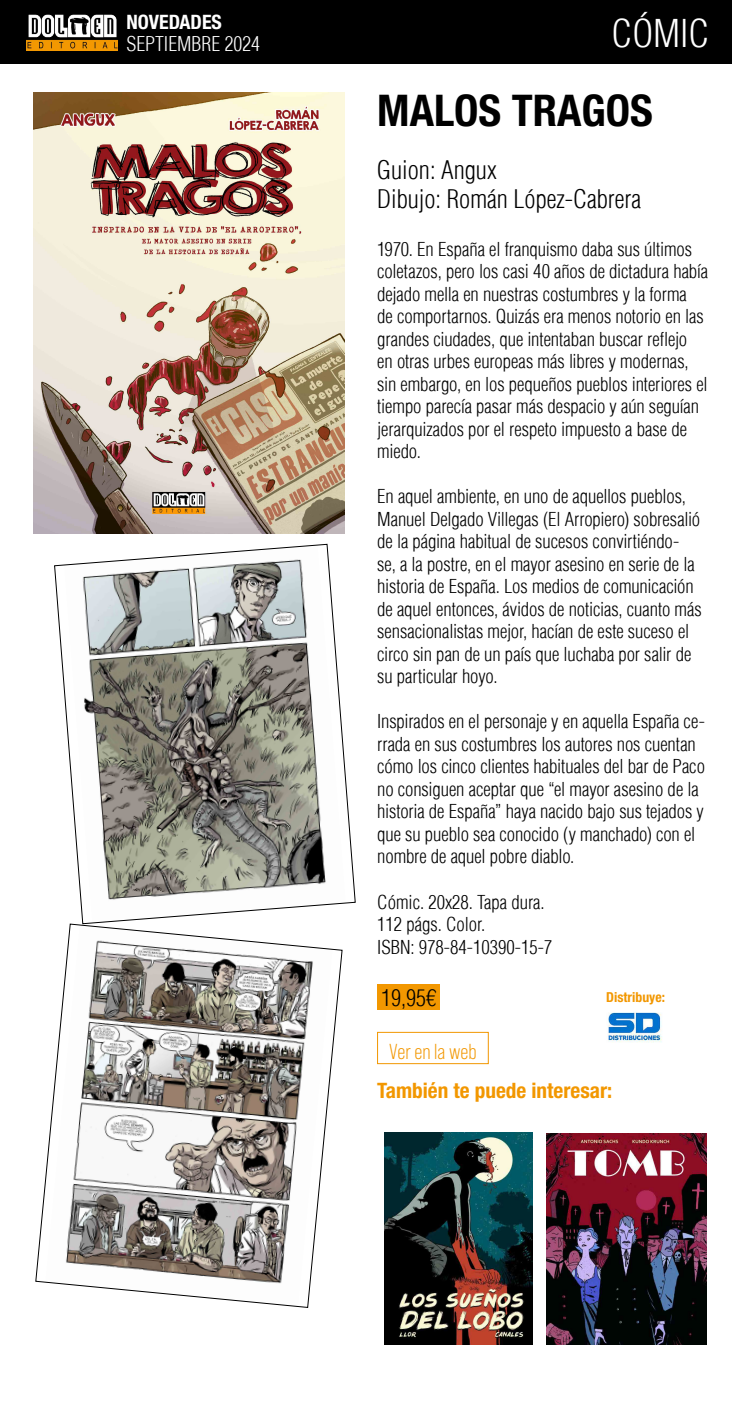
<style>
.page{position:relative;width:732px;height:1407px;background:#fff}
.page>*{position:absolute;margin:0;border:0;box-sizing:border-box;transform-origin:0 0}
.t1{font:700 condensed 43.75px "Helvetica Neue LT Std";color:#000}
.t2{font:300 condensed 37.44px "Helvetica LT";color:#fff}
.t3{font:300 condensed 25px/28.8px "Helvetica LT";color:#000}
.t4{font:300 condensed 22.5px "Helvetica LT";color:#000}
.t5{font:21.62px "Bebas Neue Pro";color:#f29700}
.t6{font:700 condensed 21.25px "Helvetica Neue LT Std";color:#f29700}
.t7{font:300 condensed 19.88px "Helvetica LT";color:#fff}
.t8{font:700 condensed 19.88px "Helvetica Neue LT Std";color:#fff}
.t9{font:300 condensed 18.75px/22.5px "Helvetica LT";letter-spacing:-.005em;color:#000}
.t10{font:700 condensed 13.75px "Helvetica Neue LT Std";color:#f29700}
</style>
<div class="page">
<div style="left:0;top:0;width:731px;height:64px;background:#000"></div>
<img style="left:26px;top:14px;width:91px;height:36px">
<div style="left:377px;top:984px;width:62px;height:25px;background:#f29700"></div>
<div style="left:377px;top:1032px;width:111px;height:31px;border:1px solid #f29700"></div>
<img style="left:608px;top:1012px;width:54px;height:31px">
<img style="left:33px;top:93px;width:311px;height:440px">
<svg style="left:54px;top:544px;width:301px;height:379px"></svg>
<svg style="left:35px;top:923px;width:307px;height:384px"></svg>
<img style="left:384px;top:1132px;width:148px;height:212px">
<img style="left:546px;top:1133px;width:160px;height:211px">
<p class="t8" style="left:126px;top:10px;width:97px">NOVEDADES</p>
<p class="t7" style="left:126px;top:31px;width:135px">SEPTIEMBRE 2024</p>
<h2 class="t2" style="left:611px;top:10px;width:99px">CÓMIC</h2>
<h1 class="t1" style="left:377px;top:83px;width:277px">MALOS TRAGOS</h1>
<h3 class="t3" style="left:377px;top:156px;width:265px">Guion: Angux<br>Dibujo: Román López-Cabrera</h3>
<p class="t9" style="left:377px;top:237px;width:332px">1970. En España el franquismo daba sus últimos coletazos, pero los casi 40 años de dictadura había dejado mella en nuestras costumbres y la forma<br>de comportarnos. Quizás era menos notorio en las grandes ciudades, que intentaban buscar reflejo<br>en otras urbes europeas más libres y modernas, sin embargo, en los pequeños pueblos interiores el tiempo parecía pasar más despacio y aún seguían jerarquizados por el respeto impuesto a base de miedo.</p>
<p class="t9" style="left:377px;top:485px;width:326px">En aquel ambiente, en uno de aquellos pueblos, Manuel Delgado Villegas (El Arropiero) sobresalió de la página habitual de sucesos convirtiéndo&shy;se, a la postre, en el mayor asesino en serie de la historia de España. Los medios de comunicación de aquel entonces, ávidos de noticias, cuanto más sensacionalistas mejor, hacían de este suceso el circo sin pan de un país que luchaba por salir de su particular hoyo.</p>
<p class="t9" style="left:377px;top:710px;width:329px">Inspirados en el personaje y en aquella España ce&shy;rrada en sus costumbres los autores nos cuentan cómo los cinco clientes habituales del bar de Paco no consiguen aceptar que “el mayor asesino de la historia de España” haya nacido bajo sus tejados y que su pueblo sea conocido (y manchado) con el nombre de aquel pobre diablo.</p>
<p class="t9" style="left:377px;top:890px;width:176px">Cómic. 20x28. Tapa dura.<br>112 págs. Color.<br>ISBN: 978-84-10390-15-7</p>
<p class="t4" style="left:381px;top:983px;width:56px">19,95€</p>
<p class="t5" style="left:389px;top:1039px;width:89px">Ver en la web</p>
<p class="t10" style="left:606px;top:988px;width:60px">Distribuye:</p>
<p class="t6" style="left:377px;top:1077px;width:236px">También te puede interesar:</p>
</div>
